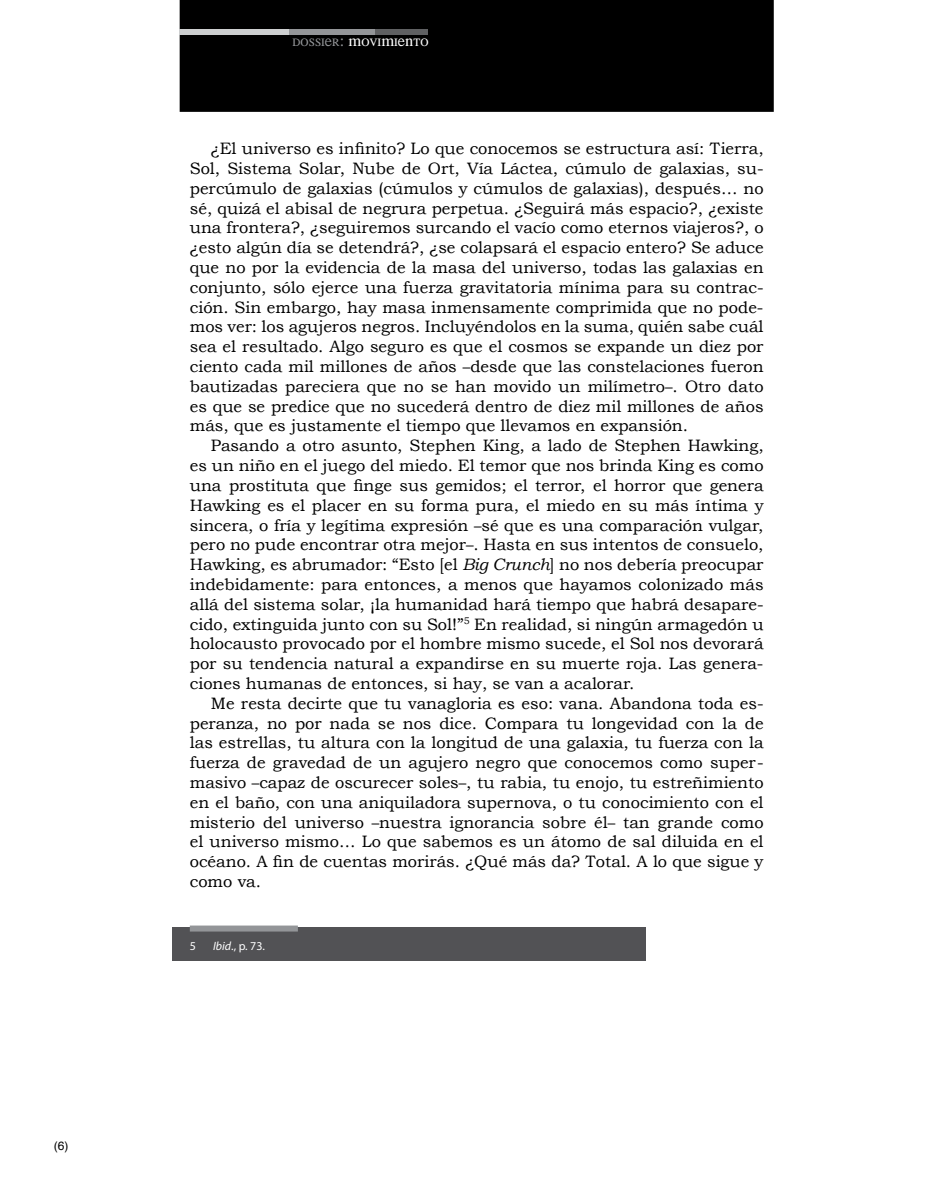
<style>
.page{position:relative;width:936px;height:1191px;background:#fff}
.page>*{position:absolute;margin:0;border:0;box-sizing:border-box;transform-origin:0 0}
.t1{font:16.5px/19.8px "Bookman Old Style";color:#000;text-align:justify}
.t2{font:16.5px "MEAN26 Serif";color:#fff}
.t3{font:12px "Myriad Pro";color:#fff}
.t4{font:12px "Helvetica";color:#000}
.s1{color:#939598}
.s2{font-size:15px}
.s3{font-style:italic}
</style>
<div class="page">
<div style="left:172px;top:926px;width:473px;height:34px;background:#525255"></div>
<div style="left:180px;top:0;width:593px;height:112px;background:#000"></div>
<div style="left:180px;top:29px;width:247px;height:5px;background:#5f6062"></div>
<div style="left:180px;top:29px;width:110px;height:5px;background:#cdcfd0"></div>
<div style="left:290px;top:29px;width:85px;height:5px;background:#939598"></div>
<div style="left:190px;top:925px;width:108px;height:6px;background:#939598"></div>
<p class="t4" style="left:54px;top:1136px;width:16px">(6)</p>
<p class="t2" style="left:292px;top:30px;width:137px"><span class="s1">dossier:</span> movimiento</p>
<p class="t1" style="left:190px;top:139px;width:575px;text-indent:21px">¿El universo es infinito? Lo que conocemos se estructura así: Tierra, Sol, Sistema Solar, Nube de Ort, Vía Láctea, cúmulo de galaxias, su&shy;percúmulo de galaxias (cúmulos y cúmulos de galaxias), después… no sé, quizá el abisal de negrura perpetua. ¿Seguirá más espacio?, ¿existe una frontera?, ¿seguiremos surcando el vacío como eternos viajeros?, o ¿esto algún día se detendrá?, ¿se colapsará el espacio entero? Se aduce que no por la evidencia de la masa del universo, todas las galaxias en conjunto, sólo ejerce una fuerza gravitatoria mínima para su contrac&shy;ción. Sin embargo, hay masa inmensamente comprimida que no pode&shy;mos ver: los agujeros negros. Incluyéndolos en la suma, quién sabe cuál sea el resultado. Algo seguro es que el cosmos se expande un diez por ciento cada mil millones de años <span class="s2">–</span>desde que las constelaciones fueron bautizadas pareciera que no se han movido un milímetro<span class="s2">–</span>. Otro dato es que se predice que no sucederá dentro de diez mil millones de años más, que es justamente el tiempo que llevamos en expansión.</p>
<p class="t1" style="left:190px;top:436px;width:575px;text-indent:21px">Pasando a otro asunto, Stephen King, a lado de Stephen Hawking, es un niño en el juego del miedo. El temor que nos brinda King es como una prostituta que finge sus gemidos; el terror, el horror que genera Hawking es el placer en su forma pura, el miedo en su más íntima y sincera, o fría y legítima expresión <span class="s2">–</span>sé que es una comparación vulgar, pero no pude encontrar otra mejor<span class="s2">–</span>. Hasta en sus intentos de consuelo, Hawking, es abrumador: “Esto [el <span class="s3">Big Crunch</span>] no nos debería preocupar indebidamente: para entonces, a menos que hayamos colonizado más allá del sistema solar, ¡la humanidad hará tiempo que habrá desapare&shy;cido, extinguida junto con su Sol!”<sup>5</sup> En realidad, si ningún armagedón u holocausto provocado por el hombre mismo sucede, el Sol nos devorará por su tendencia natural a expandirse en su muerte roja. Las genera&shy;ciones humanas de entonces, si hay, se van a acalorar.</p>
<p class="t1" style="left:190px;top:693px;width:575px;text-indent:21px">Me resta decirte que tu vanagloria es eso: vana. Abandona toda es&shy;peranza, no por nada se nos dice. Compara tu longevidad con la de las estrellas, tu altura con la longitud de una galaxia, tu fuerza con la fuerza de gravedad de un agujero negro que conocemos como super&shy;masivo <span class="s2">–</span>capaz de oscurecer soles<span class="s2">–</span>, tu rabia, tu enojo, tu estreñimiento en el baño, con una aniquiladora supernova, o tu conocimiento con el misterio del universo <span class="s2">–</span>nuestra ignorancia sobre él<span class="s2">–</span> tan grande como el universo mismo… Lo que sabemos es un átomo de sal diluida en el océano. A fin de cuentas morirás. ¿Qué más da? Total. A lo que sigue y como va.</p>
<p class="t3" style="left:190px;top:938px;width:8px">5</p>
<p class="t3" style="left:213px;top:938px;width:54px"><span class="s3">Ibid</span>., p. 73.</p>
</div>
